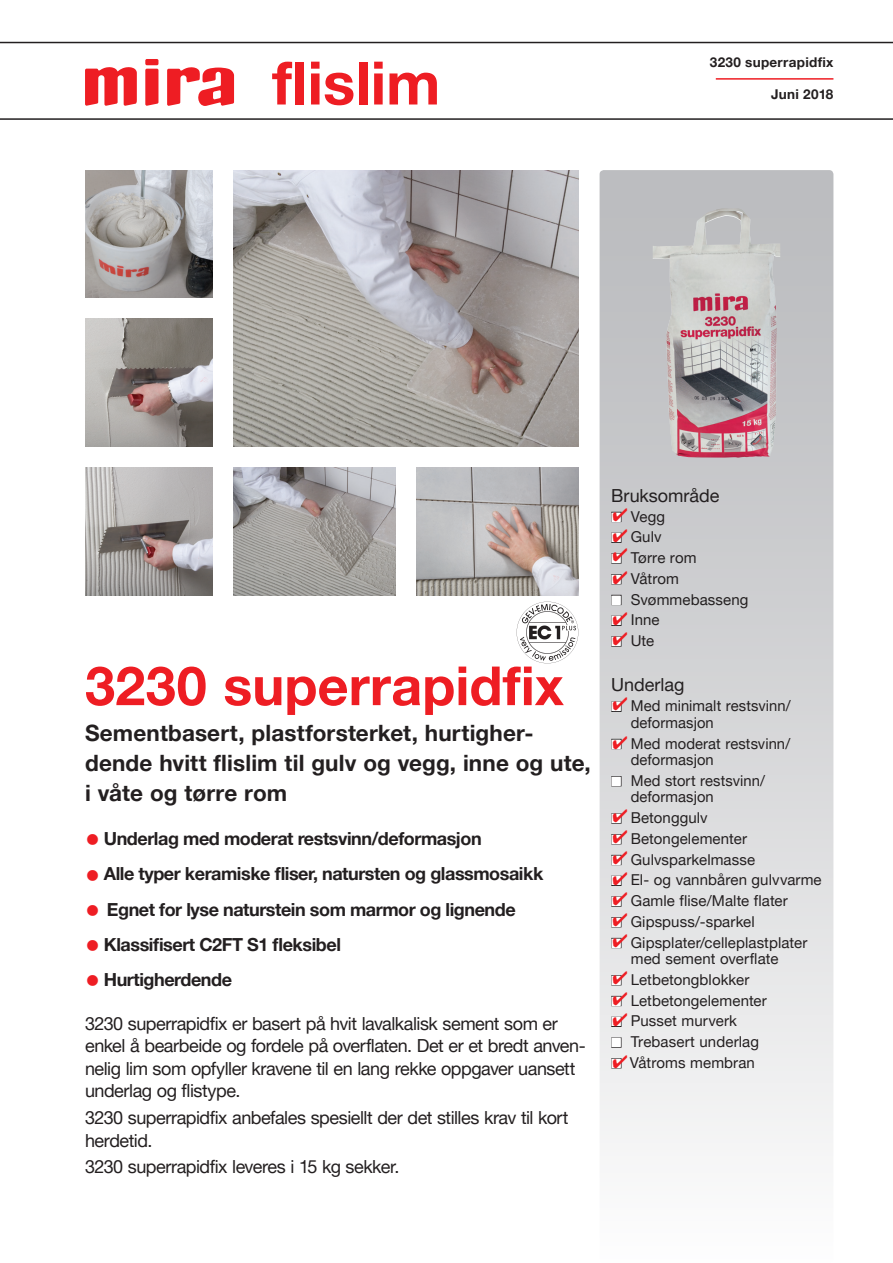
<style>
.page{position:relative;width:893px;height:1263px;background:#fff}
.page>*{position:absolute;margin:0;border:0;box-sizing:border-box;transform-origin:0 0}
.TYPE_OVERSKRIFT{font:700 60px "Helvetica Neue LT Pro";color:#ee1d23}
.over{font:700 54px "Helvetica Neue LT Pro";letter-spacing:.005em;color:#ee1d23}
.TEKST_UNDER_BILLEDE{font:700 22.5px/30px "Helvetica Neue LT Pro";letter-spacing:.005em;color:#231f20}
.BRØD_side_1{font:18px/22.5px "Helvetica Neue LT Pro";letter-spacing:-.025em;color:#231f20}
.DOTPUNKTER{font:700 18px "Helvetica Neue LT Pro";letter-spacing:-.025em;color:#231f20}
.BRØD_OVERSKRIFT{font:18px "Helvetica Neue LT Pro";color:#231f20}
.PUNKTER_TIL_HØJRE{font:18px "Helvetica Neue LT Pro";color:#231f20}
.PUNKTER_TIL_HØJRE-2{font:15px/16.5px "Helvetica Neue LT Pro";letter-spacing:.005em;color:#231f20}
.BRØD{font:700 13.5px "Helvetica Neue LT Pro";letter-spacing:.02em;color:#231f20}
.s1{font-size:30px;color:#ee1d23}
.s2{color:#fff}
</style>
<div class="page">
<div style="left:600px;top:170px;width:233px;height:1093px;background:linear-gradient(to bottom,#b5b7ba,#fafafa);border-radius:4px"></div>
<div style="left:611px;top:512px;width:10px;height:10px;border:1px solid #231f20"></div>
<div style="left:611px;top:533px;width:10px;height:10px;border:1px solid #231f20"></div>
<div style="left:611px;top:553px;width:10px;height:10px;border:1px solid #231f20"></div>
<div style="left:611px;top:574px;width:10px;height:10px;border:1px solid #231f20"></div>
<div style="left:611px;top:595px;width:10px;height:10px;border:1px solid #231f20"></div>
<div style="left:611px;top:616px;width:10px;height:10px;border:1px solid #231f20"></div>
<div style="left:611px;top:636px;width:10px;height:10px;border:1px solid #231f20"></div>
<div style="left:611px;top:702px;width:10px;height:10px;border:1px solid #231f20"></div>
<div style="left:611px;top:739px;width:10px;height:10px;border:1px solid #231f20"></div>
<div style="left:611px;top:776px;width:10px;height:10px;border:1px solid #231f20"></div>
<div style="left:611px;top:813px;width:10px;height:10px;border:1px solid #231f20"></div>
<div style="left:611px;top:834px;width:10px;height:10px;border:1px solid #231f20"></div>
<div style="left:611px;top:855px;width:10px;height:10px;border:1px solid #231f20"></div>
<div style="left:611px;top:876px;width:10px;height:10px;border:1px solid #231f20"></div>
<div style="left:611px;top:896px;width:10px;height:10px;border:1px solid #231f20"></div>
<div style="left:611px;top:917px;width:10px;height:10px;border:1px solid #231f20"></div>
<div style="left:611px;top:938px;width:10px;height:10px;border:1px solid #231f20"></div>
<div style="left:611px;top:975px;width:10px;height:10px;border:1px solid #231f20"></div>
<div style="left:611px;top:996px;width:10px;height:10px;border:1px solid #231f20"></div>
<div style="left:611px;top:1017px;width:10px;height:10px;border:1px solid #231f20"></div>
<div style="left:611px;top:1037px;width:10px;height:10px;border:1px solid #231f20"></div>
<div style="left:611px;top:1058px;width:10px;height:10px;border:1px solid #231f20"></div>
<hr style="left:0;top:118px;width:893px;height:2px;background:#231f20">
<hr style="left:0;top:42px;width:893px;height:1px;background:#231f20">
<svg style="left:145px;top:69px;width:13px;height:37px"></svg>
<div style="left:145px;top:59px;width:13px;height:6px;background:#ee1d23;border-radius:2px"></div>
<svg style="left:85px;top:67px;width:52px;height:39px"></svg>
<svg style="left:167px;top:67px;width:67px;height:39px"></svg>
<img style="left:85px;top:170px;width:128px;height:128px">
<img style="left:85px;top:319px;width:128px;height:127px">
<img style="left:85px;top:468px;width:128px;height:127px">
<hr style="left:716px;top:78px;width:117px;height:2px;background:#ee1d23">
<img style="left:234px;top:170px;width:344px;height:276px">
<img style="left:234px;top:468px;width:161px;height:127px">
<img style="left:417px;top:468px;width:161px;height:127px">
<svg style="left:517px;top:602px;width:61px;height:61px"></svg>
<img style="left:653px;top:208px;width:124px;height:250px">
<svg style="left:613px;top:872px;width:14px;height:14px"></svg>
<svg style="left:613px;top:571px;width:14px;height:13px"></svg>
<svg style="left:613px;top:697px;width:14px;height:15px"></svg>
<svg style="left:613px;top:530px;width:14px;height:34px"></svg>
<svg style="left:613px;top:736px;width:14px;height:14px"></svg>
<svg style="left:613px;top:934px;width:14px;height:15px"></svg>
<svg style="left:613px;top:971px;width:14px;height:15px"></svg>
<svg style="left:613px;top:809px;width:14px;height:15px"></svg>
<svg style="left:613px;top:632px;width:14px;height:15px"></svg>
<svg style="left:613px;top:830px;width:14px;height:15px"></svg>
<svg style="left:613px;top:851px;width:14px;height:15px"></svg>
<svg style="left:613px;top:892px;width:14px;height:15px"></svg>
<svg style="left:613px;top:992px;width:14px;height:15px"></svg>
<svg style="left:613px;top:913px;width:14px;height:15px"></svg>
<svg style="left:613px;top:612px;width:14px;height:14px"></svg>
<svg style="left:613px;top:1013px;width:14px;height:14px"></svg>
<svg style="left:613px;top:1055px;width:14px;height:13px"></svg>
<svg style="left:613px;top:508px;width:14px;height:15px"></svg>
<p class="TYPE_OVERSKRIFT" style="left:272px;top:46px;width:170px">flislim</p>
<p class="BRØD" style="left:710px;top:53px;width:125px">3230 superrapidfix</p>
<p class="BRØD" style="left:771px;top:86px;width:64px">Juni 2018</p>
<p class="over" style="left:85px;top:653px;width:480px">3230 superrapidfix</p>
<p class="TEKST_UNDER_BILLEDE" style="left:85px;top:718px;width:507px">Sementbasert, plastforsterket, hurtigher&shy;dende hvitt flislim til gulv og vegg, inne og ute, i våte og tørre rom</p>
<p class="DOTPUNKTER" style="left:85px;top:828px;width:398px"><span class="s1">•</span> Underlag med moderat restsvinn/deformasjon</p>
<p class="DOTPUNKTER" style="left:85px;top:863px;width:460px"><span class="s1">•</span> Alle typer keramiske fliser, natursten og glassmosaikk</p>
<p class="DOTPUNKTER" style="left:85px;top:898px;width:432px"><span class="s1">•</span> Egnet for lyse naturstein som marmor og lignende</p>
<p class="DOTPUNKTER" style="left:85px;top:933px;width:257px"><span class="s1">•</span> Klassifisert C2FT S1 fleksibel</p>
<p class="DOTPUNKTER" style="left:85px;top:969px;width:148px"><span class="s1">•</span> Hurtigherdende</p>
<p class="BRØD_side_1" style="left:85px;top:1012px;width:502px">3230 superrapidfix er basert på hvit lavalkalisk sement som er enkel å bearbeide og fordele på overflaten. Det er et bredt anven&shy;nelig lim som opfyller kravene til en lang rekke oppgaver uansett underlag og flistype.</p>
<p class="BRØD_side_1" style="left:85px;top:1106px;width:485px">3230 superrapidfix anbefales spesiellt der det stilles krav til kort herdetid.</p>
<p class="BRØD_side_1" style="left:85px;top:1155px;width:316px">3230 superrapidfix leveres i 15 kg sekker.</p>
<p class="BRØD_OVERSKRIFT" style="left:611px;top:484px;width:110px">Bruksområde</p>
<p class="PUNKTER_TIL_HØJRE-2" style="left:611px;top:508px;width:55px"><span class="s2">■</span> Vegg</p>
<p class="PUNKTER_TIL_HØJRE-2" style="left:611px;top:528px;width:52px"><span class="s2">■</span> Gulv</p>
<p class="PUNKTER_TIL_HØJRE-2" style="left:611px;top:549px;width:87px"><span class="s2">■</span> Tørre rom</p>
<p class="PUNKTER_TIL_HØJRE-2" style="left:611px;top:570px;width:69px"><span class="s2">■</span> Våtrom</p>
<p class="PUNKTER_TIL_HØJRE-2" style="left:611px;top:591px;width:139px"><span class="s2">■</span> Svømmebasseng</p>
<p class="PUNKTER_TIL_HØJRE-2" style="left:611px;top:611px;width:50px"><span class="s2">■</span> Inne</p>
<p class="PUNKTER_TIL_HØJRE-2" style="left:611px;top:632px;width:44px"><span class="s2">■</span> Ute</p>
<p class="PUNKTER_TIL_HØJRE" style="left:611px;top:673px;width:75px">Underlag</p>
<p class="PUNKTER_TIL_HØJRE-2" style="left:631px;top:697px;width:161px;text-indent:-20px"><span class="s2">■</span> Med minimalt restsvinn/ deformasjon</p>
<p class="PUNKTER_TIL_HØJRE-2" style="left:631px;top:735px;width:161px;text-indent:-20px"><span class="s2">■</span> Med moderat restsvinn/ deformasjon</p>
<p class="PUNKTER_TIL_HØJRE-2" style="left:631px;top:772px;width:136px;text-indent:-20px"><span class="s2">■</span> Med stort restsvinn/ deformasjon</p>
<p class="PUNKTER_TIL_HØJRE-2" style="left:611px;top:809px;width:98px"><span class="s2">■</span> Betonggulv</p>
<p class="PUNKTER_TIL_HØJRE-2" style="left:611px;top:830px;width:137px"><span class="s2">■</span> Betongelementer</p>
<p class="PUNKTER_TIL_HØJRE-2" style="left:611px;top:851px;width:145px"><span class="s2">■</span> Gulvsparkelmasse</p>
<p class="PUNKTER_TIL_HØJRE-2" style="left:611px;top:871px;width:212px"><span class="s2">■</span> El- og vannbåren gulvvarme</p>
<p class="PUNKTER_TIL_HØJRE-2" style="left:611px;top:892px;width:178px"><span class="s2">■</span> Gamle flise/Malte flater</p>
<p class="PUNKTER_TIL_HØJRE-2" style="left:611px;top:913px;width:145px"><span class="s2">■</span> Gipspuss/-sparkel</p>
<p class="PUNKTER_TIL_HØJRE-2" style="left:631px;top:934px;width:178px;text-indent:-20px"><span class="s2">■</span> Gipsplater/celleplastplater med sement overflate</p>
<p class="PUNKTER_TIL_HØJRE-2" style="left:611px;top:971px;width:140px"><span class="s2">■</span> Letbetongblokker</p>
<p class="PUNKTER_TIL_HØJRE-2" style="left:611px;top:992px;width:157px"><span class="s2">■</span> Letbetongelementer</p>
<p class="PUNKTER_TIL_HØJRE-2" style="left:611px;top:1012px;width:127px"><span class="s2">■</span> Pusset murverk</p>
<p class="PUNKTER_TIL_HØJRE-2" style="left:611px;top:1033px;width:149px"><span class="s2">■</span> Trebasert underlag</p>
<p class="PUNKTER_TIL_HØJRE-2" style="left:611px;top:1054px;width:145px"><span class="s2">■</span> Våtroms membran</p>
</div>
